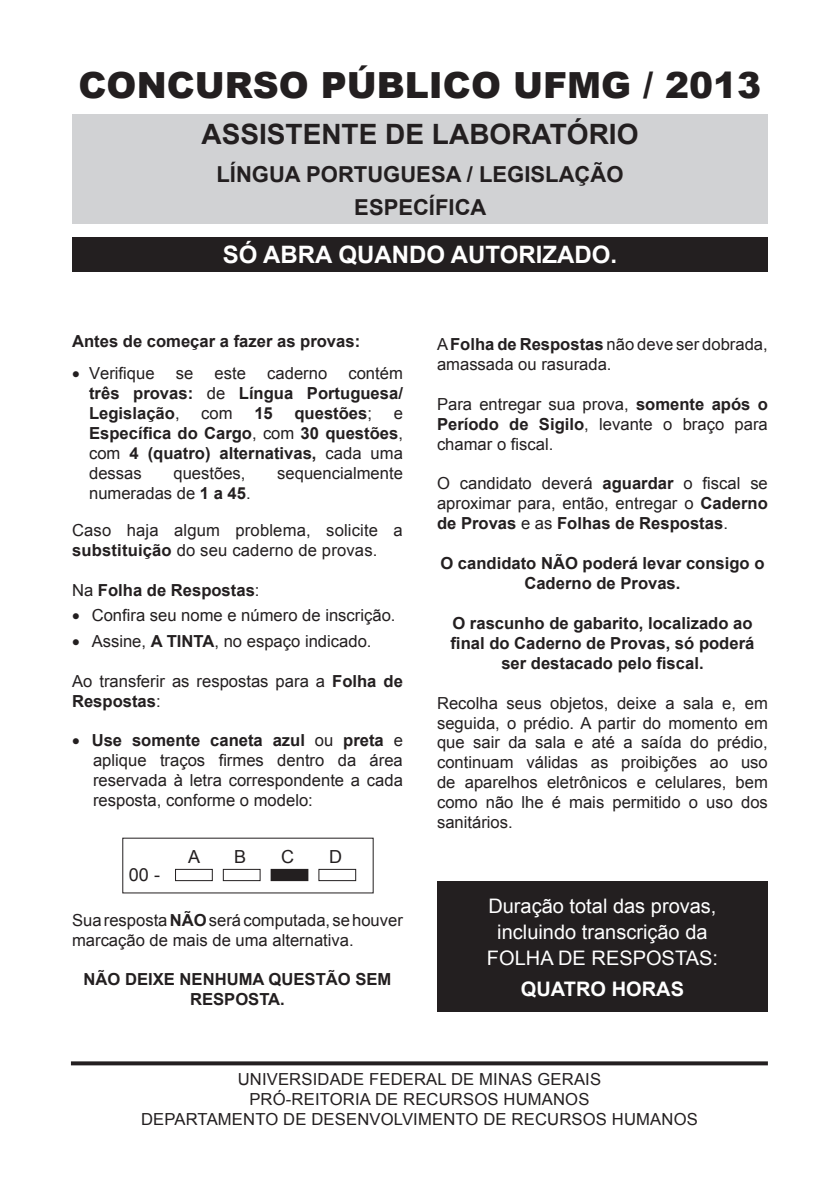
<style>
.page{position:relative;width:840px;height:1191px;background:#fff}
.page>*{position:absolute;margin:0;border:0;box-sizing:border-box;transform-origin:0 0}
.t1{font:900 36px "Arial";color:#231f20}
.t2{font:700 28px "Arial";color:#231f20}
.t3{font:700 24px "Arial";color:#fff}
.t4{font:700 22px/32.4px "Arial";color:#231f20;text-align:center}
.t5{font:20px/26px "Arial";color:#fff;text-align:center}
.t6{font:700 20px "Arial";color:#fff}
.t7{font:18px "Arial";color:#231f20}
.t8{font:16.6px/20px "Arial";color:#231f20}
.t9{font:700 16.6px/20px "Arial";color:#231f20;text-align:center}
.s1{font-weight:400}
.s2{font-weight:700}
</style>
<div class="page">
<div style="left:72px;top:115px;width:695px;height:109px;background:#d1d2d4"></div>
<div style="left:72px;top:237px;width:695px;height:35px;background:#231f20"></div>
<div style="left:437px;top:882px;width:330px;height:130px;background:#231f20"></div>
<div style="left:175px;top:869px;width:38px;height:12px;border:1px solid #231f20"></div>
<div style="left:223px;top:869px;width:37px;height:12px;border:1px solid #231f20"></div>
<div style="left:271px;top:869px;width:37px;height:11px;background:#231f20"></div>
<div style="left:270px;top:869px;width:38px;height:12px;border:1px solid #231f20"></div>
<div style="left:318px;top:869px;width:38px;height:12px;border:1px solid #231f20"></div>
<svg style="left:71px;top:1061px;width:696px;height:4px;background:#373435"></svg>
<h1 class="t1" style="left:79px;top:59px;width:683px">CONCURSO PÚBLICO UFMG / 2013</h1>
<h2 class="t2" style="left:201px;top:116px;width:438px">ASSISTENTE DE LABORATÓRIO</h2>
<h3 class="t4" style="left:216px;top:159px;width:408px">LÍNGUA PORTUGUESA / LEGISLAÇÃO<br>ESPECÍFICA</h3>
<h3 class="t3" style="left:222px;top:238px;width:396px">SÓ ABRA QUANDO AUTORIZADO.</h3>
<p class="t9" style="left:72px;top:332px;width:289px">Antes de começar a fazer as provas:</p>
<p class="t8" style="left:72px;top:363px;width:84px">• Verifique</p>
<p class="t8" style="left:176px;top:363px;width:19px">se</p>
<p class="t8" style="left:214px;top:363px;width:33px">este</p>
<p class="t8" style="left:267px;top:363px;width:61px">caderno</p>
<p class="t9" style="left:89px;top:364px;width:315px;text-align:justify;text-indent:259px"><span class="s1">contém </span>três provas: <span class="s1">de</span> Língua Portuguesa/ Legislação<span class="s1">,</span></p>
<p class="t8" style="left:201px;top:403px;width:33px">com</p>
<p class="t9" style="left:254px;top:404px;width:20px">15</p>
<p class="t9" style="left:294px;top:404px;width:79px">questões<span class="s1">;</span></p>
<p class="t9" style="left:89px;top:404px;width:315px;text-align:justify;text-indent:304px"><span class="s1">e </span>Específica do Cargo<span class="s1">, com</span> 30 questões<span class="s1">, com</span> 4 (quatro) alternativas, <span class="s1">cada uma dessas</span></p>
<p class="t8" style="left:173px;top:463px;width:73px">questões,</p>
<p class="t8" style="left:277px;top:463px;width:127px">sequencialmente</p>
<p class="t8" style="left:89px;top:483px;width:163px">numeradas de <span class="s2">1 a 45</span>.</p>
<p class="t8" style="left:72px;top:520px;width:332px">Caso haja algum problema, solicite a <span class="s2">substituição</span> do seu caderno de provas.</p>
<p class="t9" style="left:72px;top:580px;width:189px"><span class="s1">Na</span> Folha de Respostas<span class="s1">:</span></p>
<p class="t8" style="left:72px;top:605px;width:325px">• Confira seu nome e número de inscrição.</p>
<p class="t8" style="left:72px;top:631px;width:301px">• Assine, <span class="s2">A TINTA</span>, no espaço indicado.</p>
<p class="t8" style="left:72px;top:671px;width:332px">Ao transferir as respostas para a <span class="s2">Folha de<br>Respostas</span>:</p>
<p class="t8" style="left:93px;top:730px;width:311px;text-align:justify;text-indent:-21px">• <span class="s2">Use somente caneta azul</span> ou <span class="s2">preta</span> e aplique traços firmes dentro da área reservada à letra correspondente a cada resposta, conforme o modelo:</p>
<p class="t7" style="left:129px;top:863px;width:33px">00 -</p>
<p class="t7" style="left:188px;top:845px;width:14px">A</p>
<p class="t7" style="left:234px;top:845px;width:14px">B</p>
<p class="t7" style="left:281px;top:845px;width:14px">C</p>
<p class="t7" style="left:329px;top:845px;width:14px">D</p>
<p class="t8" style="left:72px;top:910px;width:332px">Sua resposta <span class="s2">NÃO</span> será computada, se houver marcação de mais de uma alternativa.</p>
<p class="t9" style="left:84px;top:970px;width:309px">NÃO DEIXE NENHUMA QUESTÃO SEM<br>RESPOSTA.</p>
<p class="t8" style="left:437px;top:334px;width:332px">A <span class="s2">Folha de Respostas</span> não deve ser dobrada, amassada ou rasurada.</p>
<p class="t8" style="left:437px;top:394px;width:332px;text-align:justify">Para entregar sua prova, <span class="s2">somente após o Período de Sigilo</span>, levante o braço para chamar o fiscal.</p>
<p class="t8" style="left:437px;top:474px;width:332px;text-align:justify">O candidato deverá <span class="s2">aguardar</span> o fiscal se aproximar para, então, entregar o <span class="s2">Caderno de Provas</span> e as <span class="s2">Folhas de Respostas</span>.</p>
<p class="t9" style="left:440px;top:554px;width:325px">O candidato NÃO poderá levar consigo o<br>Caderno de Provas.</p>
<p class="t9" style="left:450px;top:613px;width:305px">O rascunho de gabarito, localizado ao final do Caderno de Provas, só poderá ser destacado pelo fiscal.</p>
<p class="t8" style="left:437px;top:693px;width:332px;text-align:justify">Recolha seus objetos, deixe a sala e, em seguida, o prédio. A partir do momento em que sair da sala e até a saída do prédio, continuam válidas as proibições ao uso de aparelhos eletrônicos e celulares, bem como não lhe é mais permitido o uso dos sanitários.</p>
<p class="t5" style="left:486px;top:892px;width:232px">Duração total das provas, incluindo transcrição da<br>FOLHA DE RESPOSTAS:</p>
<p class="t6" style="left:520px;top:975px;width:164px">QUATRO HORAS</p>
<p class="t8" style="left:141px;top:1069px;width:558px;text-align:center">UNIVERSIDADE FEDERAL DE MINAS GERAIS<br>PRÓ-REITORIA DE RECURSOS HUMANOS<br>DEPARTAMENTO DE DESENVOLVIMENTO DE RECURSOS HUMANOS</p>
</div>
